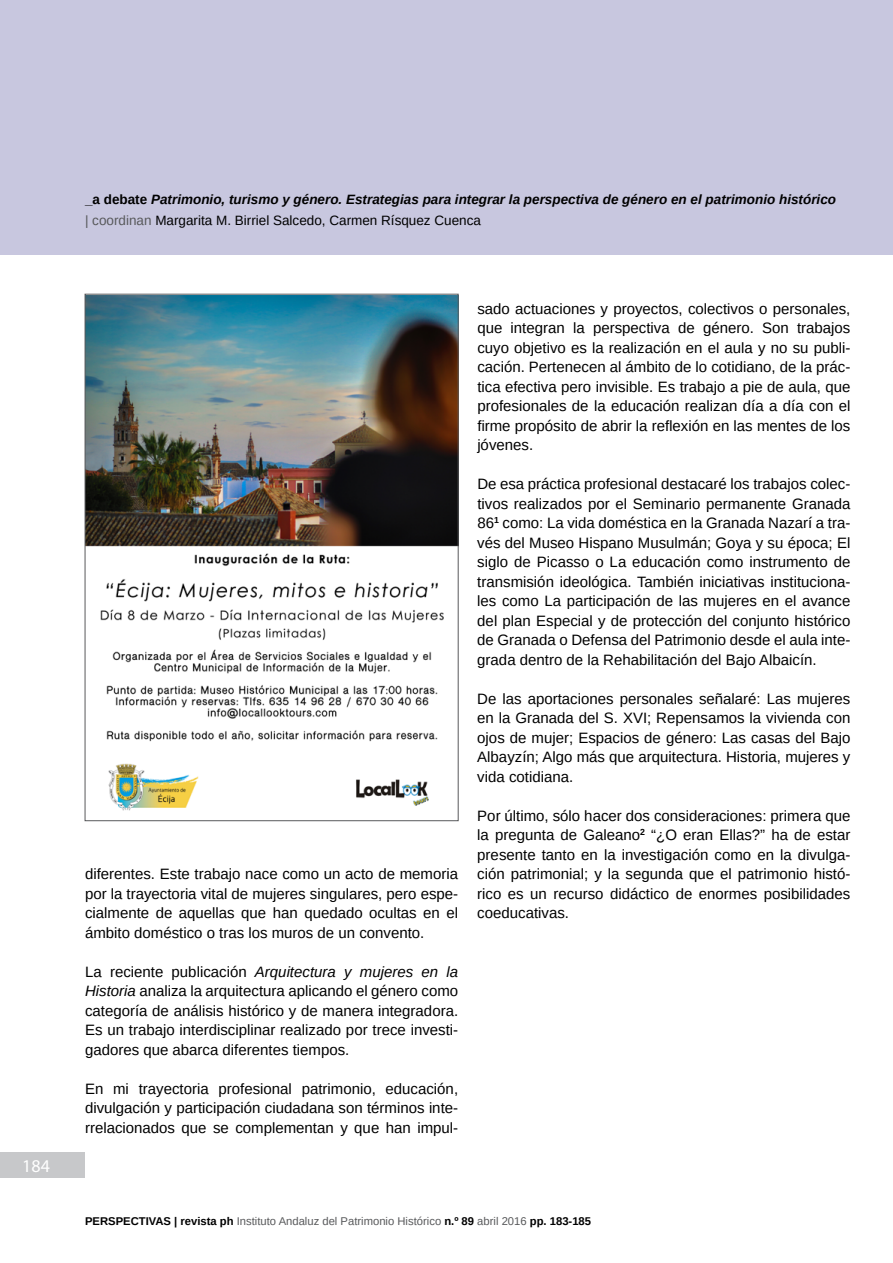
<style>
.page{position:relative;width:893px;height:1263px;background:#fff}
.page>*{position:absolute;margin:0;border:0;box-sizing:border-box;transform-origin:0 0}
.t1{font:18px "Myriad Pro";color:#fff}
.t2{font:15px/19.5px "Arimo";color:#000;text-align:justify}
.t3{font:italic 700 13.5px/21px "Arimo";color:#000}
.t4{font:11.25px "Arimo";color:#58595b}
.s1{font-style:normal}
.s2{font-weight:400;font-style:normal;color:#58595b}
.s3{font-weight:400;font-style:normal}
.s4{font-style:italic}
.s5{font-weight:700;color:#000}
</style>
<div class="page">
<div style="left:0;top:0;width:893px;height:255px;background:#c8c7df"></div>
<div style="left:0;top:1152px;width:85px;height:26px;background:#c7c8ca"></div>
<img style="left:87px;top:296px;width:369px;height:515px">
<p class="t1" style="left:22px;top:1155px;width:29px">184</p>
<p class="t3" style="left:85px;top:189px;width:752px"><span class="s1">_a debate</span> Patrimonio, turismo y género. Estrategias para integrar la perspectiva de género en el patrimonio histórico <span class="s2">| coordinan</span> <span class="s3">Margarita M. Birriel Salcedo, Carmen Rísquez Cuenca</span></p>
<p class="t2" style="left:85px;top:864px;width:375px">diferentes. Este trabajo nace como un acto de memoria por la trayectoria vital de mujeres singulares, pero espe&shy;cialmente de aquellas que han quedado ocultas en el ámbito doméstico o tras los muros de un convento.</p>
<p class="t2" style="left:85px;top:962px;width:375px">La reciente publicación <span class="s4">Arquitectura y mujeres en la Historia</span> analiza la arquitectura aplicando el género como categoría de análisis histórico y de manera integradora.<br>Es un trabajo interdisciplinar realizado por trece investi&shy;gadores que abarca diferentes tiempos.</p>
<p class="t2" style="left:85px;top:1079px;width:375px">En mi trayectoria profesional patrimonio, educación, divulgación y participación ciudadana son términos inte&shy;rrelacionados que se complementan y que han impul-</p>
<p class="t2" style="left:477px;top:299px;width:375px">sado actuaciones y proyectos, colectivos o personales, que integran la perspectiva de género. Son trabajos cuyo objetivo es la realización en el aula y no su publi&shy;cación. Pertenecen al ámbito de lo cotidiano, de la prác&shy;tica efectiva pero invisible. Es trabajo a pie de aula, que profesionales de la educación realizan día a día con el firme propósito de abrir la reflexión en las mentes de los jóvenes.</p>
<p class="t2" style="left:477px;top:474px;width:375px">De esa práctica profesional destacaré los trabajos colec&shy;tivos realizados por el Seminario permanente Granada 86<sup>1</sup> como: La vida doméstica en la Granada Nazarí a tra&shy;vés del Museo Hispano Musulmán; Goya y su época; El siglo de Picasso o La educación como instrumento de transmisión ideológica. También iniciativas instituciona&shy;les como La participación de las mujeres en el avance del plan Especial y de protección del conjunto histórico de Granada o Defensa del Patrimonio desde el aula inte&shy;grada dentro de la Rehabilitación del Bajo Albaicín.</p>
<p class="t2" style="left:477px;top:689px;width:375px">De las aportaciones personales señalaré: Las mujeres en la Granada del S. XVI; Repensamos la vivienda con ojos de mujer; Espacios de género: Las casas del Bajo Albayzín; Algo más que arquitectura. Historia, mujeres y vida cotidiana.</p>
<p class="t2" style="left:477px;top:806px;width:375px">Por último, sólo hacer dos consideraciones: primera que la pregunta de Galeano<sup>2</sup> “¿O eran Ellas?” ha de estar presente tanto en la investigación como en la divulga&shy;ción patrimonial; y la segunda que el patrimonio histó&shy;rico es un recurso didáctico de enormes posibilidades coeducativas.</p>
<p class="t4" style="left:85px;top:1213px;width:508px"><span class="s5">PERSPECTIVAS | revista ph</span> Instituto Andaluz del Patrimonio Histórico <span class="s5">n.º 89</span> abril 2016 <span class="s5">pp. 183-185</span></p>
</div>
